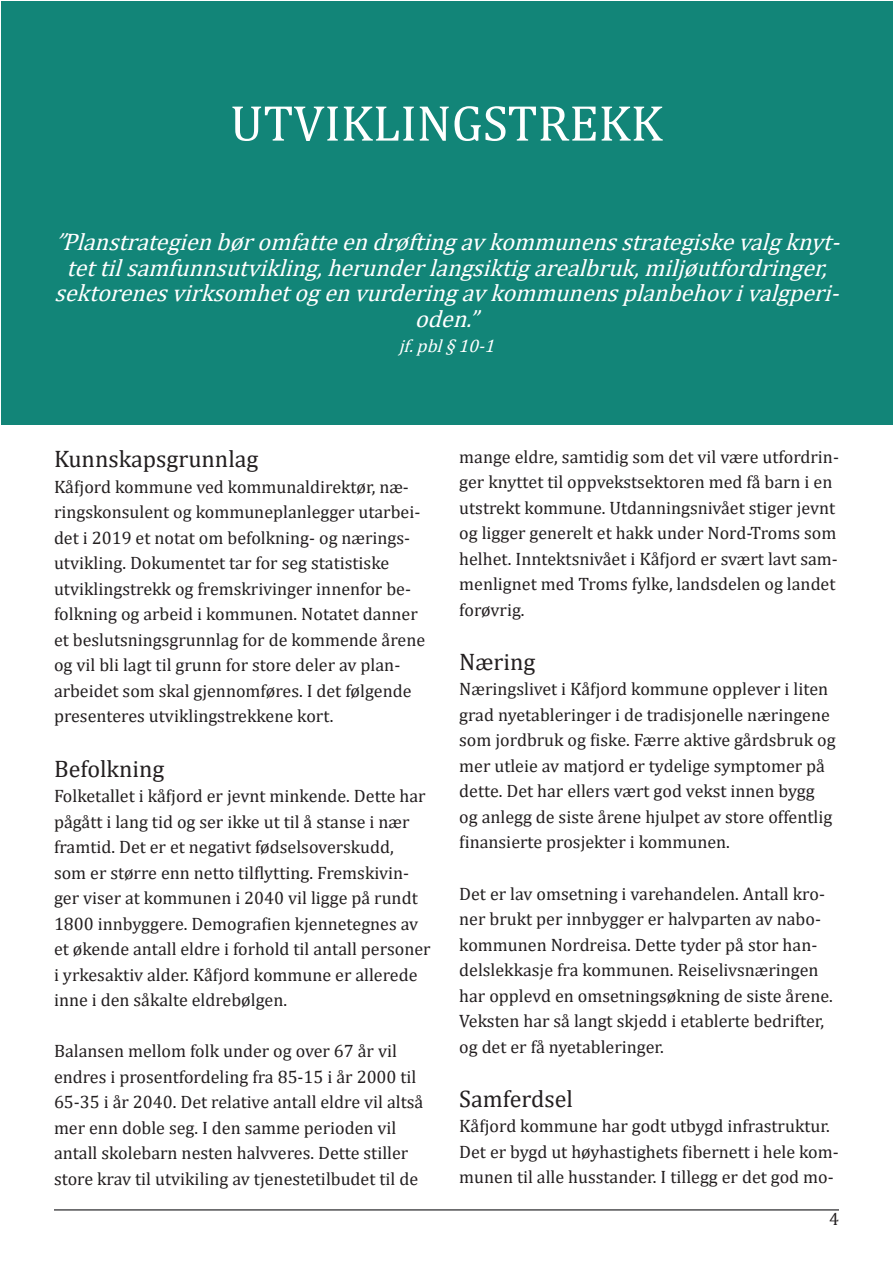
<style>
.page{position:relative;width:893px;height:1263px;background:#fff}
.page>*{position:absolute;margin:0;border:0;box-sizing:border-box;transform-origin:0 0}
.Overskrift_1_hvit{font:51px "Cambria";color:#fff}
.Sammendrag_sitat_hvi{font:italic 24px/25.5px "Cambria";color:#fff;text-align:center}
.Overskrift_2{font:24px "Cambria";color:#231f20}
.t1{font:18px/25.5px "Cambria";color:#231f20}
.Sammendrag_hvit{font:italic 18px "Cambria";color:#fff}
.s1{font-style:inherit}
</style>
<div class="page">
<div style="left:1px;top:1px;width:891px;height:423px;background:#128578"></div>
<hr style="left:54px;top:1209px;width:785px;height:2px;background:#505052">
<p class="Overskrift_1_hvit" style="left:230px;top:93px;width:434px">UTVIKLINGSTREKK</p>
<p class="Sammendrag_sitat_hvi" style="left:54px;top:229px;width:822px"><span class="s1">”</span>Planstrategienbøromfatteendrøftingavkommunensstrategiskevalgknyt&shy;tettilsamfunnsutvikling,herunderlangsiktigarealbruk,miljøutfordringer, sektorenesvirksomhetogenvurderingavkommunensplanbehovivalgperi&shy;oden.”</p>
<p class="Sammendrag_hvit" style="left:399px;top:336px;width:124px">jf.pbl§10-1</p>
<p class="Overskrift_2" style="left:54px;top:445px;width:206px">Kunnskapsgrunnlag</p>
<p class="t1" style="left:54px;top:474px;width:373px">Kåfjord kommune ved kommunaldirektør, næ&shy;ringskonsulent og kommuneplanlegger utarbei&shy;det i 2019 et notat om befolkning- og nærings&shy;utvikling. Dokumentet tar for seg statistiske utviklingstrekk og fremskrivinger innenfor be&shy;folkning og arbeid i kommunen. Notatet danner et beslutsningsgrunnlag for de kommende årene og vil bli lagt til grunn for store deler av plan&shy;arbeidet som skal gjennomføres. I det følgende presenteres utviklingstrekkene kort.</p>
<p class="Overskrift_2" style="left:54px;top:754px;width:112px">Befolkning</p>
<p class="t1" style="left:54px;top:783px;width:378px">Folketallet i kåfjord er jevnt minkende. Dette har pågått i lang tid og ser ikke ut til å stanse i nær framtid. Det er et negativt fødselsoverskudd,<br>som er større enn netto tilflytting. Fremskivin&shy;ger viser at kommunen i 2040 vil ligge på rundt 1800 innbyggere. Demografien kjennetegnes av et økende antall eldre i forhold til antall personer i yrkesaktiv alder. Kåfjord kommune er allerede inne i den såkalte eldrebølgen.</p>
<p class="t1" style="left:54px;top:1038px;width:371px">Balansen mellom folk under og over 67 år vil endres i prosentfordeling fra 85-15 i år 2000 til 65-35 i år 2040. Det relative antall eldre vil altså mer enn doble seg. I den samme perioden vil antall skolebarn nesten halvveres. Dette stiller store krav til utvikiling av tjenestetilbudet til de</p>
<p class="t1" style="left:459px;top:444px;width:381px">mange eldre, samtidig som det vil være utfordrin&shy;ger knyttet til oppvekstsektoren med få barn i en utstrekt kommune. Utdanningsnivået stiger jevnt og ligger generelt et hakk under Nord-Troms som helhet. Inntektsnivået i Kåfjord er svært lavt sam&shy;menlignet med Troms fylke, landsdelen og landet forøvrig.</p>
<p class="Overskrift_2" style="left:459px;top:648px;width:78px">Næring</p>
<p class="t1" style="left:459px;top:676px;width:378px">Næringslivet i Kåfjord kommune opplever i liten grad nyetableringer i de tradisjonelle næringene som jordbruk og fiske. Færre aktive gårdsbruk og mer utleie av matjord er tydelige symptomer på dette. Det har ellers vært god vekst innen bygg og anlegg de siste årene hjulpet av store offentlig finansierte prosjekter i kommunen.</p>
<p class="t1" style="left:459px;top:880px;width:375px">Det er lav omsetning i varehandelen. Antall kro&shy;ner brukt per innbygger er halvparten av nabo&shy;kommunen Nordreisa. Dette tyder på stor han&shy;delslekkasje fra kommunen. Reiselivsnæringen har opplevd en omsetningsøkning de siste årene.<br>Veksten har så langt skjedd i etablerte bedrifter, og det er få nyetableringer.</p>
<p class="Overskrift_2" style="left:459px;top:1084px;width:115px">Samferdsel</p>
<p class="t1" style="left:459px;top:1113px;width:381px">Kåfjord kommune har godt utbygd infrastruktur.<br>Det er bygd ut høyhastighets fibernett i hele kom&shy;munen til alle husstander. I tillegg er det god mo-</p>
<p class="t1" style="left:829px;top:1206px;width:11px">4</p>
</div>
